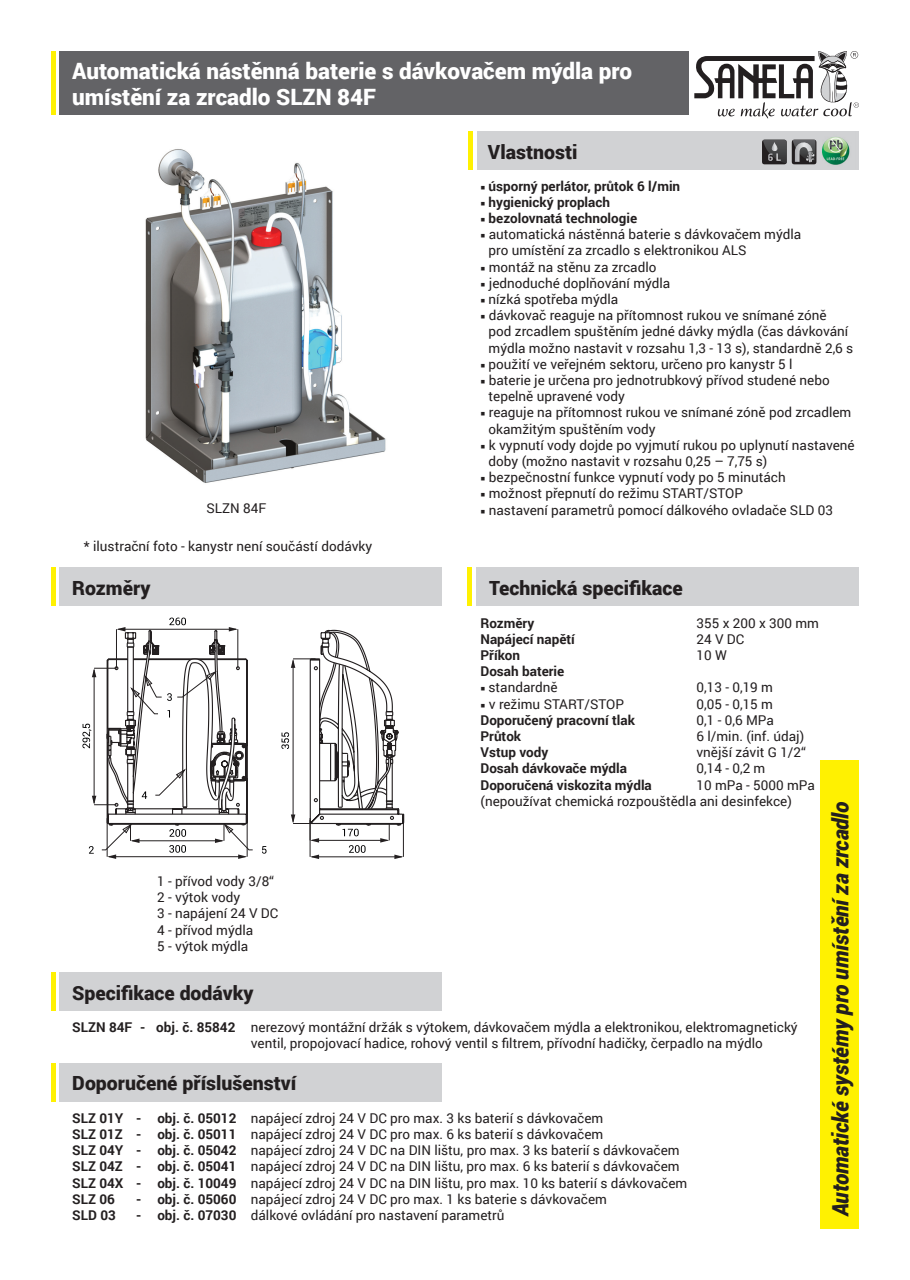
<style>
.page{position:relative;width:910px;height:1280px;background:#fff}
.page>*{position:absolute;margin:0;border:0;box-sizing:border-box;transform-origin:0 0}
.t1{font:900 22.5px/26.2px "Roboto";color:#fff}
.t2{font:italic 900 22.5px "Roboto";letter-spacing:-.005em;color:#231f20;scale:.95 1}
.t3{font:900 19.5px "Roboto";color:#231f20}
.t4{font:13.5px/16.2px "Roboto";color:#231f20}
.t5{font:700 13.5px "Roboto";color:#231f20}
.s1{font-weight:700}
</style>
<div class="page">
<div style="left:60px;top:51px;width:629px;height:64px;background:#636366"></div>
<div style="left:477px;top:132px;width:382px;height:38px;background:#d1d2d4"></div>
<div style="left:60px;top:568px;width:382px;height:38px;background:#d1d2d4"></div>
<div style="left:821px;top:760px;width:38px;height:469px;background:#fff101"></div>
<svg style="left:694px;top:51px;width:165px;height:68px"></svg>
<hr style="left:51px;top:51px;width:4px;height:64px;background:#fff101">
<hr style="left:51px;top:568px;width:4px;height:38px;background:#fff101">
<div style="left:476px;top:568px;width:383px;height:38px;background:#d1d2d4"></div>
<hr style="left:468px;top:568px;width:4px;height:38px;background:#fff101">
<hr style="left:469px;top:132px;width:4px;height:38px;background:#fff101">
<div style="left:60px;top:1063px;width:382px;height:38px;background:#d1d2d4"></div>
<hr style="left:51px;top:1063px;width:4px;height:38px;background:#fff101">
<div style="left:60px;top:973px;width:382px;height:38px;background:#d1d2d4"></div>
<hr style="left:51px;top:973px;width:4px;height:38px;background:#fff101">
<div style="left:762px;top:140px;width:25px;height:24px;background:#231f20;border-radius:3px"></div>
<svg style="left:763px;top:140px;width:24px;height:23px"></svg>
<svg style="left:792px;top:140px;width:24px;height:24px"></svg>
<svg style="left:793px;top:140px;width:22px;height:25px"></svg>
<img style="left:822px;top:131px;width:34px;height:34px">
<img style="left:145px;top:149px;width:241px;height:334px">
<svg style="left:262px;top:846px;width:5px;height:8px"></svg>
<svg style="left:82px;top:618px;width:171px;height:241px"></svg>
<svg style="left:281px;top:629px;width:124px;height:230px"></svg>
<h1 class="t1" style="left:72px;top:57px;width:561px">Automatická nástěnná baterie s dávkovačem mýdla pro umístění za zrcadlo SLZN 84F</h1>
<h2 class="t3" style="left:488px;top:138px;width:91px">Vlastnosti</h2>
<p class="t4" style="left:206px;top:499px;width:61px">SLZN 84F</p>
<p class="t4" style="left:84px;top:538px;width:290px">* ilustrační foto - kanystr není součástí dodávky</p>
<h2 class="t3" style="left:72px;top:574px;width:80px">Rozměry</h2>
<p class="t5" style="left:480px;top:176px;width:201px">○ úsporný perlátor, průtok 6 l/min</p>
<p class="t5" style="left:480px;top:192px;width:131px">○ hygienický proplach</p>
<p class="t5" style="left:480px;top:209px;width:158px">○ bezolovnatá technologie</p>
<p class="t4" style="left:489px;top:226px;width:314px;text-indent:-8px">○ automatická nástěnná baterie s dávkovačem mýdla pro umístění za zrcadlo s elektronikou ALS</p>
<p class="t4" style="left:480px;top:258px;width:177px">○ montáž na stěnu za zrcadlo</p>
<p class="t4" style="left:480px;top:274px;width:191px">○ jednoduché doplňování mýdla</p>
<p class="t4" style="left:480px;top:291px;width:139px">○ nízká spotřeba mýdla</p>
<p class="t4" style="left:489px;top:307px;width:366px;text-indent:-8px">○ dávkovač reaguje na přítomnost rukou ve snímané zóně<br>pod zrcadlem spuštěním jedné dávky mýdla (čas dávkování mýdla možno nastavit v rozsahu 1,3 - 13 s), standardně 2,6 s</p>
<p class="t4" style="left:480px;top:355px;width:313px">○ použití ve veřejném sektoru, určeno pro kanystr 5 l</p>
<p class="t4" style="left:489px;top:372px;width:343px;text-indent:-8px">○ baterie je určena pro jednotrubkový přívod studené nebo tepelně upravené vody</p>
<p class="t4" style="left:489px;top:404px;width:364px;text-indent:-8px">○ reaguje na přítomnost rukou ve snímané zóně pod zrcadlem okamžitým spuštěním vody</p>
<p class="t4" style="left:489px;top:436px;width:368px;text-indent:-8px">○ k vypnutí vody dojde po vyjmutí rukou po uplynutí nastavené doby (možno nastavit v rozsahu 0,25 – 7,75 s)</p>
<p class="t4" style="left:480px;top:469px;width:307px">○ bezpečnostní funkce vypnutí vody po 5 minutách</p>
<p class="t4" style="left:480px;top:485px;width:264px">○ možnost přepnutí do režimu START/STOP</p>
<p class="t4" style="left:480px;top:501px;width:354px">○ nastavení parametrů pomocí dálkového ovladače SLD 03</p>
<h2 class="t3" style="left:489px;top:574px;width:195px">Technická specifikace</h2>
<p class="t4" style="left:157px;top:872px;width:123px">1 - přívod vody 3/8“<br>2 - výtok vody<br>3 - napájení 24 V DC<br>4 - přívod mýdla<br>5 - výtok mýdla</p>
<p class="t5" style="left:480px;top:613px;width:55px">Rozměry</p>
<p class="t4" style="left:696px;top:614px;width:124px">355 x 200 x 300 mm</p>
<p class="t5" style="left:480px;top:629px;width:96px">Napájecí napětí</p>
<p class="t4" style="left:696px;top:630px;width:49px">24 V DC</p>
<p class="t5" style="left:480px;top:646px;width:41px">Příkon</p>
<p class="t4" style="left:696px;top:647px;width:32px">10 W</p>
<p class="t5" style="left:480px;top:662px;width:85px">Dosah baterie</p>
<p class="t4" style="left:480px;top:679px;width:78px">○ standardně</p>
<p class="t4" style="left:696px;top:679px;width:78px">0,13 - 0,19 m</p>
<p class="t4" style="left:480px;top:695px;width:145px">○ v režimu START/STOP</p>
<p class="t4" style="left:696px;top:695px;width:78px">0,05 - 0,15 m</p>
<p class="t5" style="left:480px;top:710px;width:156px">Doporučený pracovní tlak</p>
<p class="t4" style="left:696px;top:711px;width:79px">0,1 - 0,6 MPa</p>
<p class="t5" style="left:480px;top:727px;width:42px">Průtok</p>
<p class="t4" style="left:696px;top:728px;width:109px">6 l/min. (inf. údaj)</p>
<p class="t5" style="left:480px;top:743px;width:69px">Vstup vody</p>
<p class="t4" style="left:696px;top:744px;width:111px">vnější závit G 1/2“</p>
<p class="t5" style="left:480px;top:759px;width:148px">Dosah dávkovače mýdla</p>
<p class="t4" style="left:696px;top:760px;width:70px">0,14 - 0,2 m</p>
<p class="t5" style="left:480px;top:775px;width:173px">Doporučená viskozita mýdla</p>
<p class="t4" style="left:480px;top:776px;width:336px;text-indent:216px">10 mPa - 5000 mPa (nepoužívat chemická rozpouštědla ani desinfekce)</p>
<h2 class="t3" style="left:72px;top:979px;width:183px">Specifikace dodávky</h2>
<p class="t4" style="left:251px;top:1018px;width:548px;text-indent:-179px"><span class="s1">SLZN 84F - obj. č. 85842</span> nerezový montážní držák s výtokem, dávkovačem mýdla a elektronikou, elektromagnetický ventil, propojovací hadice, rohový ventil s filtrem, přívodní hadičky, čerpadlo na mýdlo</p>
<h2 class="t3" style="left:72px;top:1069px;width:226px">Doporučené příslušenství</h2>
<p class="t4" style="left:72px;top:1109px;width:616px"><span class="s1">SLZ 01Y - obj. č. 05012</span> napájecí zdroj 24 V DC pro max. 3 ks baterií s dávkovačem<br><span class="s1">SLZ 01Z - obj. č. 05011</span> napájecí zdroj 24 V DC pro max. 6 ks baterií s dávkovačem<br><span class="s1">SLZ 04Y - obj. č. 05042</span> napájecí zdroj 24 V DC na DIN lištu, pro max. 3 ks baterií s dávkovačem <span class="s1">SLZ 04Z - obj. č. 05041</span> napájecí zdroj 24 V DC na DIN lištu, pro max. 6 ks baterií s dávkovačem <span class="s1">SLZ 04X - obj. č. 10049</span> napájecí zdroj 24 V DC na DIN lištu, pro max. 10 ks baterií s dávkovačem <span class="s1">SLZ 06</span></p>
<p class="t4" style="left:136px;top:1190px;width:472px"><span class="s1">- obj. č. 05060</span> napájecí zdroj 24 V DC pro max. 1 ks baterie s dávkovačem</p>
<p class="t5" style="left:72px;top:1206px;width:45px">SLD 03</p>
<p class="t4" style="left:136px;top:1206px;width:370px"><span class="s1">- obj. č. 07030</span> dálkové ovládání pro nastavení parametrů</p>
<h1 class="t2" style="left:825px;top:1216px;width:438px;rotate:-90deg">Automatické systémy pro umístění za zrcadlo</h1>
</div>
